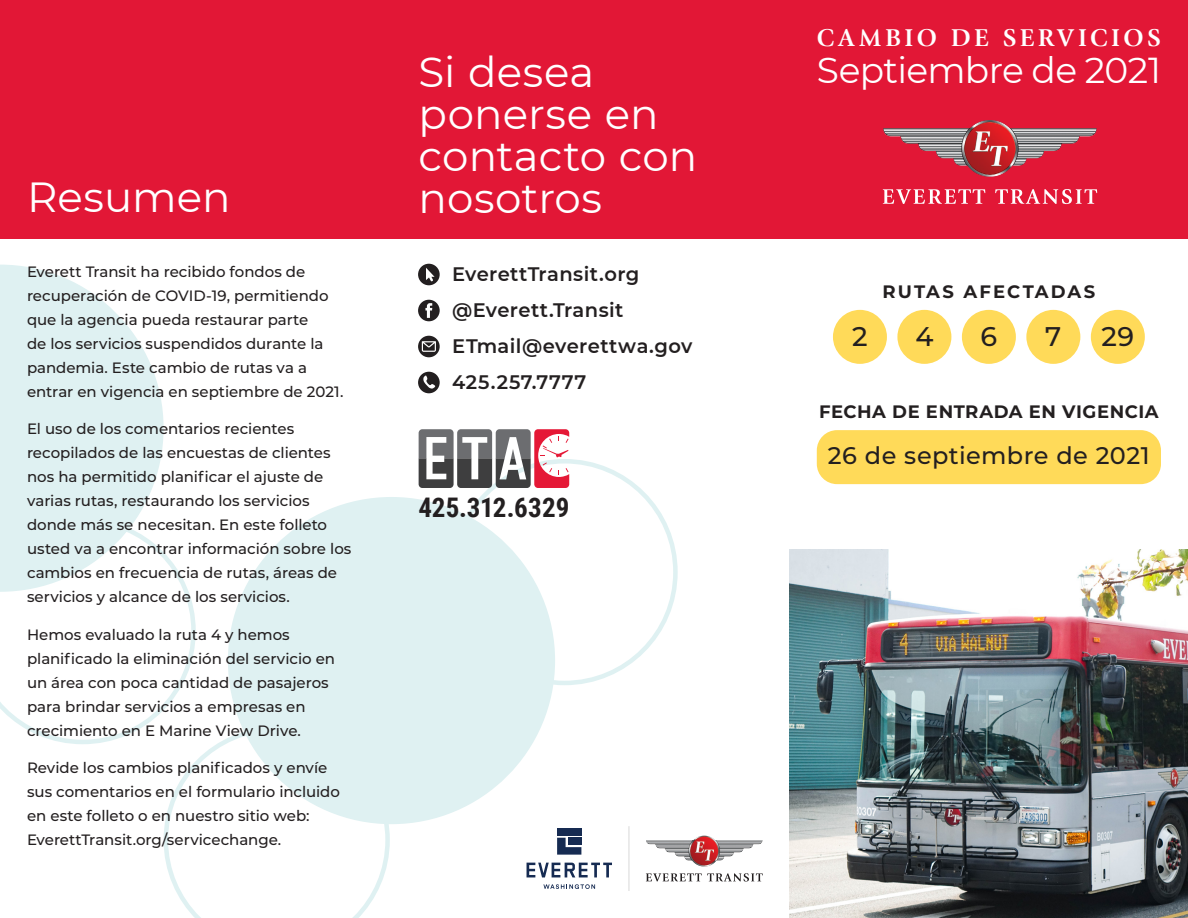
<style>
.page{position:relative;width:1188px;height:918px;background:#fff}
.page>*{position:absolute;margin:0;border:0;box-sizing:border-box;transform-origin:0 0}
.t1{font:42px/42px "Montserrat";letter-spacing:.005em;color:#fff}
.t2{font:36px "Montserrat";letter-spacing:-.02em;color:#fff}
.body{font:700 27px "Roboto Condensed";color:#231f20}
.t3{font:500 27px "Montserrat";color:#231f20}
.t4{font:700 25.5px "Giovanni";letter-spacing:.13em;color:#fff}
.t5{font:500 24px "Montserrat";letter-spacing:.02em;color:#231f20}
.body-2{font:600 19.5px "Montserrat";letter-spacing:.02em;color:#231f20}
.body-3{font:600 19.5px "Montserrat";letter-spacing:.04em;color:#231f20}
.t6{font:700 18px "Montserrat";letter-spacing:.035em;color:#231f20}
.t7{font:700 18px "Montserrat";letter-spacing:.12em;color:#231f20}
.t8{font:500 15px/24px "Montserrat";letter-spacing:-.005em;color:#231f20}
</style>
<div class="page">
<img style="left:790px;top:550px;width:398px;height:368px">
<div style="left:0;top:0;width:1188px;height:239px;background:#e21736"></div>
<div style="left:833px;top:310px;width:54px;height:54px;background:#ffda59;border-radius:50%"></div>
<div style="left:897px;top:310px;width:54px;height:54px;background:#ffda59;border-radius:50%"></div>
<div style="left:962px;top:310px;width:54px;height:54px;background:#ffda59;border-radius:50%"></div>
<div style="left:1026px;top:310px;width:54px;height:54px;background:#ffda59;border-radius:50%"></div>
<div style="left:1091px;top:310px;width:54px;height:54px;background:#ffda59;border-radius:50%"></div>
<div style="left:817px;top:430px;width:344px;height:54px;background:#ffda59;border-radius:20px"></div>
<div style="left:228px;top:497px;width:327px;height:327px;background:#dff1f2;border-radius:50%"></div>
<svg style="left:0;top:265px;width:164px;height:253px;fill:#dff1f2"></svg>
<svg style="left:0;top:518px;width:196px;height:226px"></svg>
<svg style="left:164px;top:727px;width:226px;height:191px"></svg>
<svg style="left:418px;top:264px;width:22px;height:21px"></svg>
<svg style="left:418px;top:300px;width:22px;height:21px"></svg>
<svg style="left:418px;top:336px;width:22px;height:21px"></svg>
<svg style="left:418px;top:372px;width:22px;height:21px"></svg>
<svg style="left:419px;top:429px;width:150px;height:59px"></svg>
<img style="left:974px;top:120px;width:16px;height:5px">
<svg style="left:883px;top:189px;width:102px;height:15px"></svg>
<svg style="left:995px;top:189px;width:102px;height:15px"></svg>
<svg style="left:695px;top:836px;width:9px;height:3px"></svg>
<svg style="left:646px;top:873px;width:117px;height:9px"></svg>
<div style="left:557px;top:828px;width:24px;height:8px;background:#162b52"></div>
<svg style="left:557px;top:838px;width:24px;height:17px"></svg>
<svg style="left:527px;top:863px;width:85px;height:14px"></svg>
<svg style="left:543px;top:884px;width:52px;height:5px"></svg>
<hr style="left:629px;top:826px;width:1px;height:65px;background:#d8d8d8">
<p class="t1" style="left:27px;top:175px;width:205px">Resumen</p>
<p class="t8" style="left:27px;top:259px;width:318px">Everett Transit ha recibido fondos de recuperación de COVID-19, permitiendo que la agencia pueda restaurar parte<br>de los servicios suspendidos durante la pandemia. Este cambio de rutas va a entrar en vigencia en septiembre de 2021.</p>
<p class="t8" style="left:27px;top:416px;width:326px">El uso de los comentarios recientes recopilados de las encuestas de clientes nos ha permitido planificar el ajuste de varias rutas, restaurando los servicios donde más se necesitan. En este folleto usted va a encontrar información sobre los cambios en frecuencia de rutas, áreas de servicios y alcance de los servicios.</p>
<p class="t8" style="left:27px;top:622px;width:310px">Hemos evaluado la ruta 4 y hemos planificado la eliminación del servicio en un área con poca cantidad de pasajeros para brindar servicios a empresas en crecimiento en E Marine View Drive.</p>
<p class="t8" style="left:27px;top:755px;width:315px">Revide los cambios planificados y envíe sus comentarios en el formulario incluido en este folleto o en nuestro sitio web:<br>EverettTransit.org/servicechange.</p>
<p class="t1" style="left:418px;top:50px;width:280px">Si desea ponerse en contacto con nosotros</p>
<p class="body-2" style="left:452px;top:260px;width:189px">EverettTransit.org</p>
<p class="body-2" style="left:452px;top:296px;width:173px">@Everett.Transit</p>
<p class="body-2" style="left:452px;top:332px;width:242px">ETmail@everettwa.gov</p>
<p class="body-3" style="left:452px;top:368px;width:136px">425.257.7777</p>
<p class="body" style="left:418px;top:489px;width:153px">425.312.6329</p>
<p class="t4" style="left:817px;top:22px;width:346px">CAMBIO DE SERVICIOS</p>
<p class="t2" style="left:817px;top:46px;width:346px">Septiembre de 2021</p>
<p class="t7" style="left:883px;top:279px;width:214px">RUTAS AFECTADAS</p>
<p class="t3" style="left:852px;top:318px;width:17px">2</p>
<p class="t3" style="left:915px;top:318px;width:20px">4</p>
<p class="t3" style="left:981px;top:318px;width:18px">6</p>
<p class="t3" style="left:1045px;top:318px;width:18px">7</p>
<p class="t3" style="left:1102px;top:318px;width:34px">29</p>
<p class="t6" style="left:819px;top:399px;width:341px">FECHA DE ENTRADA EN VIGENCIA</p>
<p class="t5" style="left:828px;top:439px;width:323px">26 de septiembre de 2021</p>
</div>
